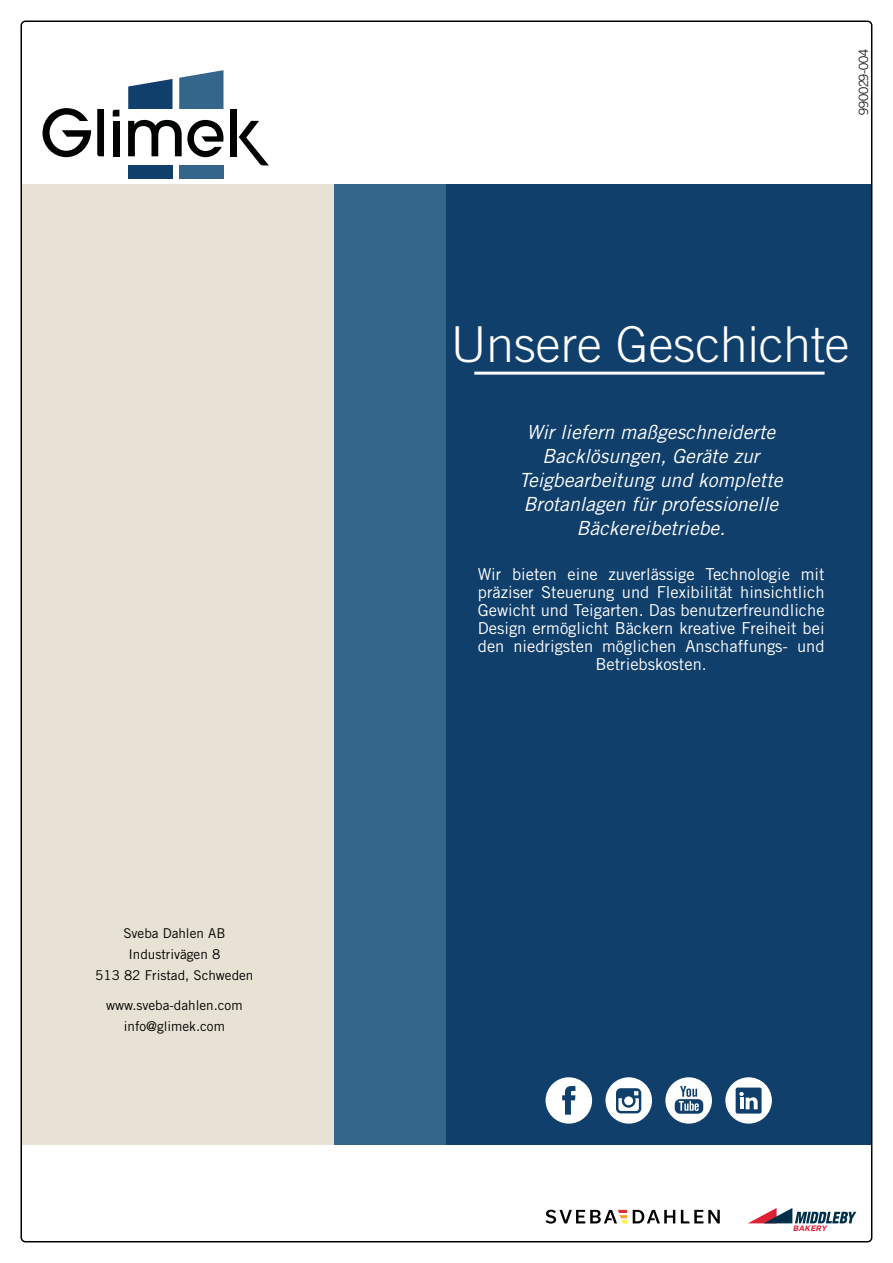
<style>
.page{position:relative;width:893px;height:1263px;background:#fff}
.page>*{position:absolute;margin:0;border:0;box-sizing:border-box;transform-origin:0 0}
.t1{font:300 49.5px "Trade Gothic LT Std";color:#fff}
.t2{font:italic 19.5px/24px "Trade Gothic LT Std";color:#fff;text-align:center}
.t3{font:16.5px/18px "Trade Gothic LT Std";color:#fff;text-align:center}
.t4{font:13.5px/21px "Trade Gothic LT Std";color:#000;text-align:center}
.t5{font:300 12.75px "Trade Gothic LT Std";letter-spacing:-.02em;color:#000}
.t6{font:italic 700 7.8px "Gotham";color:#dd2234}
</style>
<div class="page">
<div style="left:179px;top:165px;width:44px;height:14px;background:#34668c"></div>
<div style="left:128px;top:165px;width:45px;height:14px;background:#113f6c"></div>
<svg style="left:179px;top:70px;width:44px;height:39px;background:#497698"></svg>
<svg style="left:128px;top:79px;width:45px;height:30px"></svg>
<svg style="left:97px;top:109px;width:7px;height:47px"></svg>
<div style="left:113px;top:121px;width:6px;height:35px;background:#010202"></div>
<svg style="left:113px;top:110px;width:6px;height:6px"></svg>
<svg style="left:128px;top:120px;width:95px;height:37px"></svg>
<div style="left:230px;top:109px;width:7px;height:47px;background:#010202"></div>
<svg style="left:239px;top:121px;width:30px;height:44px"></svg>
<svg style="left:43px;top:108px;width:48px;height:49px"></svg>
<div style="left:22px;top:185px;width:312px;height:960px;background:#e7e2d3"></div>
<div style="left:334px;top:185px;width:117px;height:960px;background:#34658b"></div>
<div style="left:446px;top:185px;width:426px;height:960px;background:#103f6c"></div>
<svg style="left:546px;top:1077px;width:46px;height:46px"></svg>
<svg style="left:725px;top:1077px;width:47px;height:46px"></svg>
<svg style="left:665px;top:1077px;width:47px;height:46px"></svg>
<svg style="left:605px;top:1077px;width:47px;height:46px"></svg>
<hr style="left:474px;top:372px;width:350px;height:3px;background:#fff">
<svg style="left:633px;top:1210px;width:42px;height:13px"></svg>
<svg style="left:681px;top:1210px;width:39px;height:13px"></svg>
<svg style="left:546px;top:1210px;width:81px;height:13px"></svg>
<svg style="left:748px;top:1208px;width:108px;height:15px"></svg>
<p class="t4" style="left:95px;top:922px;width:160px">Sveba Dahlen AB<br>Industrivägen 8<br>513 82 Fristad, Schweden</p>
<p class="t4" style="left:106px;top:994px;width:138px">www.sveba-dahlen.com info@glimek.com</p>
<p class="t5" style="left:856px;top:115px;width:67px;rotate:-90deg">990029-004</p>
<h1 class="t1" style="left:451px;top:315px;width:400px">Unsere Geschichte</h1>
<p class="t2" style="left:519px;top:421px;width:265px">Wir liefern maßgeschneiderte<br>Backlösungen, Geräte zur<br>Teigbearbeitung und komplette<br>Brotanlagen für professionelle<br>Bäckereibetriebe.</p>
<p class="t3" style="left:478px;top:564px;width:348px">Wir bieten eine zuverlässige Technologie mit präziser Steuerung und Flexibilität hinsichtlich Gewicht und Teigarten. Das benutzerfreundliche Design ermöglicht Bäckern kreative Freiheit bei den niedrigsten möglichen Anschaffungs- und Betriebskosten.</p>
<p class="t6" style="left:793px;top:1223px;width:37px">BAKERY</p>
</div>
